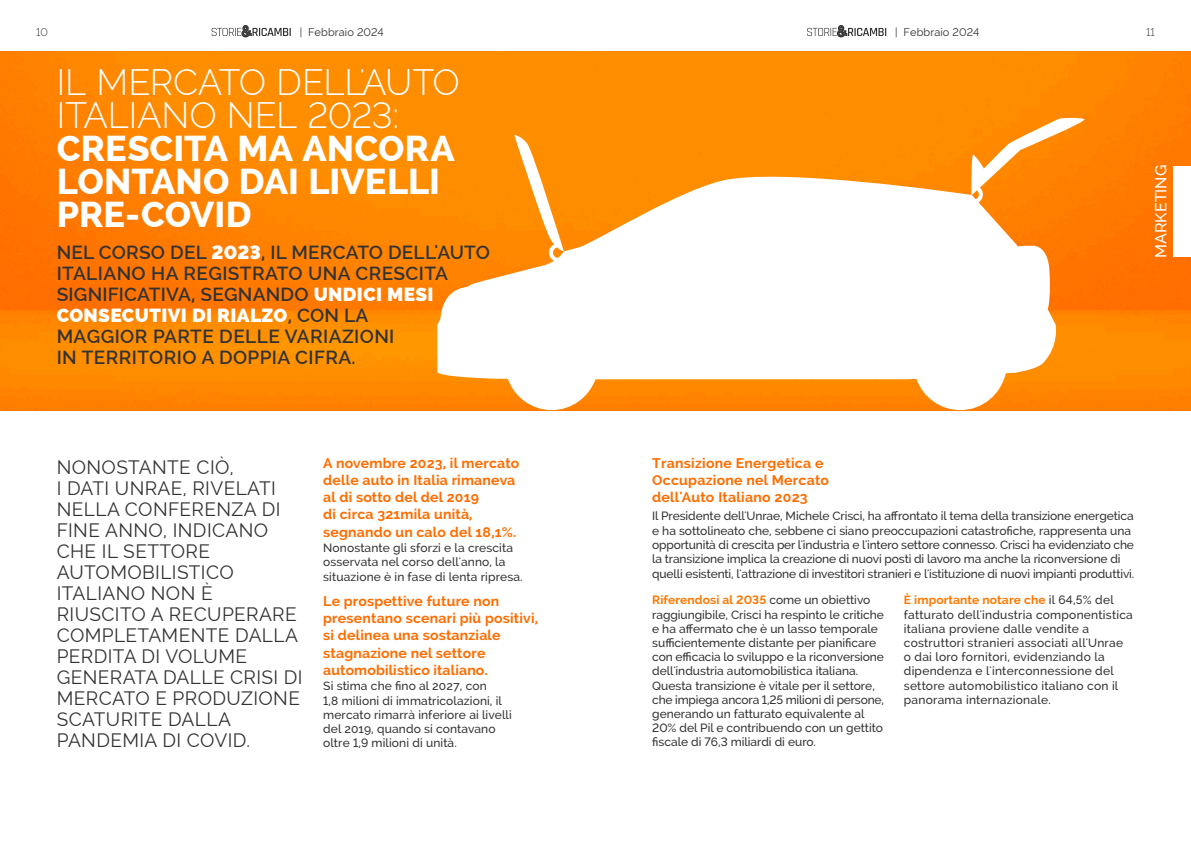
<style>
.page{position:relative;width:1191px;height:842px;background:#fff}
.page>*{position:absolute;margin:0;border:0;box-sizing:border-box;transform-origin:0 0}
.t1{font:800 36px/33px "Raleway";letter-spacing:.005em;color:#fff}
.t2{font:300 36px/33px "Raleway";letter-spacing:-.01em;color:#fff}
.t3{font:19px/21px "Raleway";letter-spacing:.02em;color:#333232}
.t4{font:600 19px/21px "Raleway";letter-spacing:.02em;color:#333232}
.t5{font:500 16px "Raleway";letter-spacing:-.005em;color:#fff}
.t6{font:700 14px/17.3px "Raleway";letter-spacing:.015em;color:#ff6d00}
.t7{font:500 12px/14.2px "Raleway";color:#333232}
.t8{font:500 12px/14.2px "Raleway";letter-spacing:.02em;color:#333232}
.t9{font:11px "Raleway";letter-spacing:.01em;color:#333232}
.t10{font:300 11px "Raleway";color:#333232}
.s1{font-weight:800;color:#fff}
.s2{font-weight:700;color:#ff7800}
</style>
<div class="page">
<img style="left:0;top:51px;width:1191px;height:359px">
<div style="left:1174px;top:166px;width:17px;height:90px;background:#fff"></div>
<svg style="left:437px;top:117px;width:652px;height:293px"></svg>
<svg style="left:212px;top:25px;width:79px;height:12px"></svg>
<svg style="left:807px;top:25px;width:79px;height:12px"></svg>
<p class="t10" style="left:36px;top:26px;width:13px">10</p>
<p class="t9" style="left:300px;top:26px;width:86px">| Febbraio 2024</p>
<p class="t9" style="left:895px;top:26px;width:86px">| Febbraio 2024</p>
<p class="t10" style="left:1146px;top:26px;width:10px">11</p>
<h1 class="t2" style="left:57px;top:66px;width:404px">IL MERCATO DELL'AUTO<br>ITALIANO NEL 2023:</h1>
<h1 class="t1" style="left:57px;top:132px;width:399px">CRESCITA MA ANCORA<br>LONTANO DAI LIVELLI<br>PRE-COVID</h1>
<h2 class="t4" style="left:57px;top:242px;width:435px">NEL CORSO DEL <span class="s1">2023</span>, IL MERCATO DELL'AUTO ITALIANO HA REGISTRATO UNA CRESCITA SIGNIFICATIVA, SEGNANDO <span class="s1">UNDICI MESI CONSECUTIVI DI RIALZO</span>, CON LA<br>MAGGIOR PARTE DELLE VARIAZIONI<br>IN TERRITORIO A DOPPIA CIFRA.</h2>
<h3 class="t5" style="left:1151px;top:258px;width:94px;rotate:-90deg">MARKETING</h3>
<p class="t3" style="left:57px;top:457px;width:247px">NONOSTANTE CIÒ,<br>I DATI UNRAE, RIVELATI<br>NELLA CONFERENZA DI<br>FINE ANNO, INDICANO<br>CHE IL SETTORE<br>AUTOMOBILISTICO<br>ITALIANO NON È<br>RIUSCITO A RECUPERARE<br>COMPLETAMENTE DALLA<br>PERDITA DI VOLUME<br>GENERATA DALLE CRISI DI<br>MERCATO E PRODUZIONE<br>SCATURITE DALLA<br>PANDEMIA DI COVID.</p>
<p class="t6" style="left:323px;top:454px;width:197px">A novembre 2023, il mercato delle auto in Italia rimaneva al di sotto del del 2019<br>di circa 321mila unità, segnando un calo del 18,1%.</p>
<p class="t7" style="left:323px;top:541px;width:201px">Nonostante gli sforzi e la crescita osservata nel corso dell'anno, la situazione è in fase di lenta ripresa.</p>
<p class="t6" style="left:323px;top:592px;width:216px">Le prospettive future non presentano scenari più positivi, si delinea una sostanziale stagnazione nel settore automobilistico italiano.</p>
<p class="t7" style="left:323px;top:679px;width:190px">Si stima che fino al 2027, con<br>1,8 milioni di immatricolazioni, il mercato rimarrà inferiore ai livelli del 2019, quando si contavano oltre 1,9 milioni di unità.</p>
<p class="t6" style="left:652px;top:454px;width:178px">Transizione Energetica e<br>Occupazione nel Mercato dell'Auto Italiano 2023</p>
<p class="t7" style="left:652px;top:509px;width:483px">Il Presidente dell'Unrae, Michele Crisci, ha affrontato il tema della transizione energetica e ha sottolineato che, sebbene ci siano preoccupazioni catastrofiche, rappresenta una opportunità di crescita per l'industria e l'intero settore connesso. Crisci ha evidenziato che la transizione implica la creazione di nuovi posti di lavoro ma anche la riconversione di quelli esistenti, l'attrazione di investitori stranieri e l'istituzione di nuovi impianti produttivi.</p>
<p class="t7" style="left:652px;top:593px;width:233px"><span class="s2">Riferendosi al 2035</span> come un obiettivo raggiungibile, Crisci ha respinto le critiche e ha affermato che è un lasso temporale sufficientemente distante per pianificare con efficacia lo sviluppo e la riconversione dell'industria automobilistica italiana.<br>Questa transizione è vitale per il settore, che impiega ancora 1,25 milioni di persone, generando un fatturato equivalente al 20% del Pil e contribuendo con un gettito fiscale di 76,3 miliardi di euro.</p>
<p class="t8" style="left:904px;top:593px;width:230px"><span class="s2">È importante notare che</span> il 64,5% del fatturato dell'industria componentistica italiana proviene dalle vendite a costruttori stranieri associati all'Unrae o dai loro fornitori, evidenziando la dipendenza e l'interconnessione del settore automobilistico italiano con il panorama internazionale.</p>
</div>
